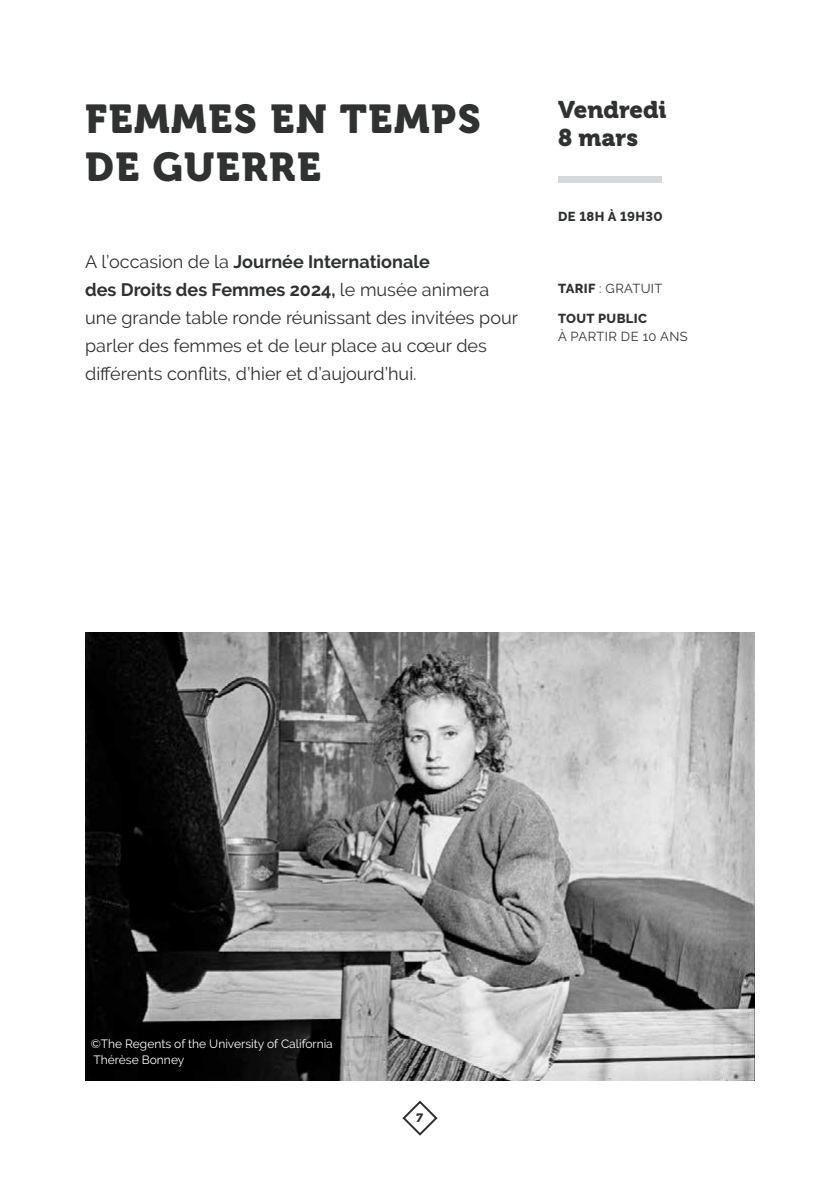
<style>
.page{position:relative;width:840px;height:1191px;background:#fff}
.page>*{position:absolute;margin:0;border:0;box-sizing:border-box;transform-origin:0 0}
.t1{font:40px/48px "Museo 900";letter-spacing:.04em;color:#303232}
.t2{font:24px/28.8px "Museo 900";color:#303232}
.t3{font:18px/28px "Raleway";color:#303232}
.t4{font:13px "Raleway";letter-spacing:.03em;color:#303232}
.t5{font:800 13px "Raleway";letter-spacing:.03em;color:#303232}
.t6{font:12px/16px "Raleway";color:#fff}
.t7{font:12px "Museo 900";color:#303232}
.s1{font-weight:700}
.s2{font-weight:800}
</style>
<div class="page">
<svg style="left:402px;top:1100px;width:36px;height:36px"></svg>
<img style="left:85px;top:632px;width:669px;height:448px">
<div style="left:557px;top:176px;width:104px;height:6px;background:#d6d9db"></div>
<h1 class="t1" style="left:85px;top:95px;width:397px">FEMMES EN TEMPS<br>DE GUERRE</h1>
<p class="t3" style="left:85px;top:248px;width:434px">A l’occasion de la <span class="s1">Journée Internationale<br>des Droits des Femmes 2024,</span> le musée animera une grande table ronde réunissant des invitées pour parler des femmes et de leur place au cœur des différents conflits, d’hier et d’aujourd’hui.</p>
<h2 class="t2" style="left:557px;top:95px;width:110px">Vendredi<br>8 mars</h2>
<p class="t5" style="left:557px;top:209px;width:106px">DE 18H À 19H30</p>
<p class="t4" style="left:557px;top:281px;width:106px"><span class="s2">TARIF</span> : GRATUIT</p>
<p class="t5" style="left:557px;top:311px;width:91px">TOUT PUBLIC</p>
<p class="t4" style="left:557px;top:329px;width:131px">À PARTIR DE 10 ANS</p>
<p class="t6" style="left:91px;top:1036px;width:243px">©The Regents of the University of California<br>Thérèse Bonney</p>
<p class="t7" style="left:416px;top:1111px;width:8px">7</p>
</div>
